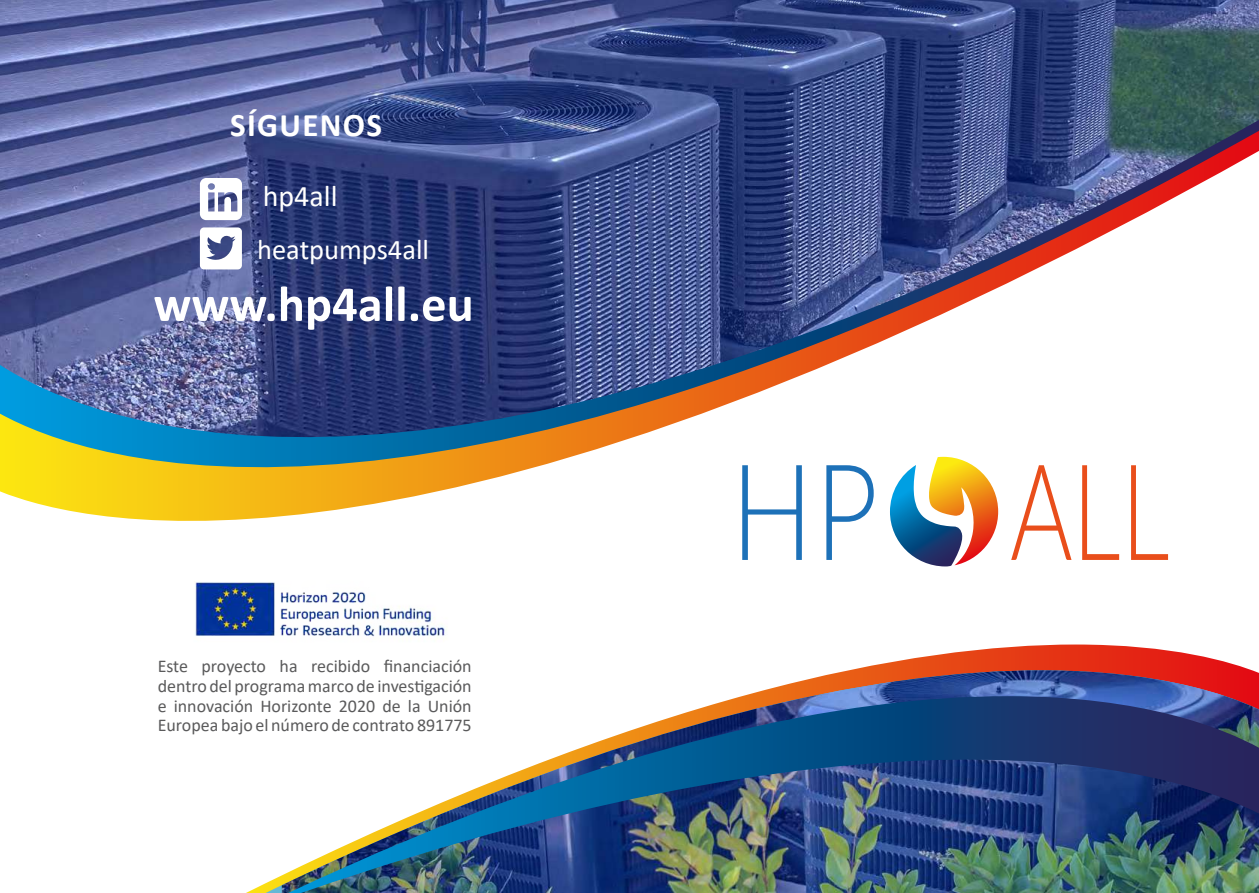
<style>
.page{position:relative;width:1259px;height:893px;background:#fff}
.page>*{position:absolute;margin:0;border:0;box-sizing:border-box;transform-origin:0 0}
.t1{font:300 133.8px "Lato";color:#e94e1b;scale:.71 1}
.t2{font:700 50.55px "Calibri";color:#fff}
.t3{font:700 33px "Calibri";letter-spacing:.04em;color:#fff}
.t4{font:30px "Calibri";color:#fff}
.t5{font:28.5px "Calibri";color:#fff}
.t6{font:18px/19.8px "Calibri";color:#5a5a5b;text-align:justify}
.s1{color:#1d71b8}
</style>
<div class="page">
<svg style="left:0;top:439px;width:999px;height:82px"></svg>
<img style="left:0;top:0;width:1259px;height:439px">
<svg style="left:246px;top:566px;width:1005px;height:327px"></svg>
<img style="left:282px;top:670px;width:977px;height:223px">
<img style="left:288px;top:681px;width:971px;height:212px">
<svg style="left:890px;top:457px;width:108px;height:109px"></svg>
<svg style="left:200px;top:227px;width:42px;height:42px"></svg>
<svg style="left:200px;top:178px;width:42px;height:42px"></svg>
<img style="left:194px;top:570px;width:263px;height:77px">
<h3 class="t3" style="left:230px;top:101px;width:153px">SÍGUENOS</h3>
<h3 class="t4" style="left:263px;top:175px;width:76px">hp4all</h3>
<h3 class="t5" style="left:257px;top:230px;width:173px">heatpumps4all</h3>
<h2 class="t2" style="left:154px;top:268px;width:322px">www.hp4all.eu</h2>
<p class="t6" style="left:158px;top:656px;width:315px">Este proyecto ha recibido financiación dentro del programa marco de investigación e innovación Horizonte 2020 de la Unión Europea bajo el número de contrato 891775</p>
<h1 class="t1" style="left:731px;top:440px;width:620px"><span class="s1">HP</span> ALL</h1>
</div>
